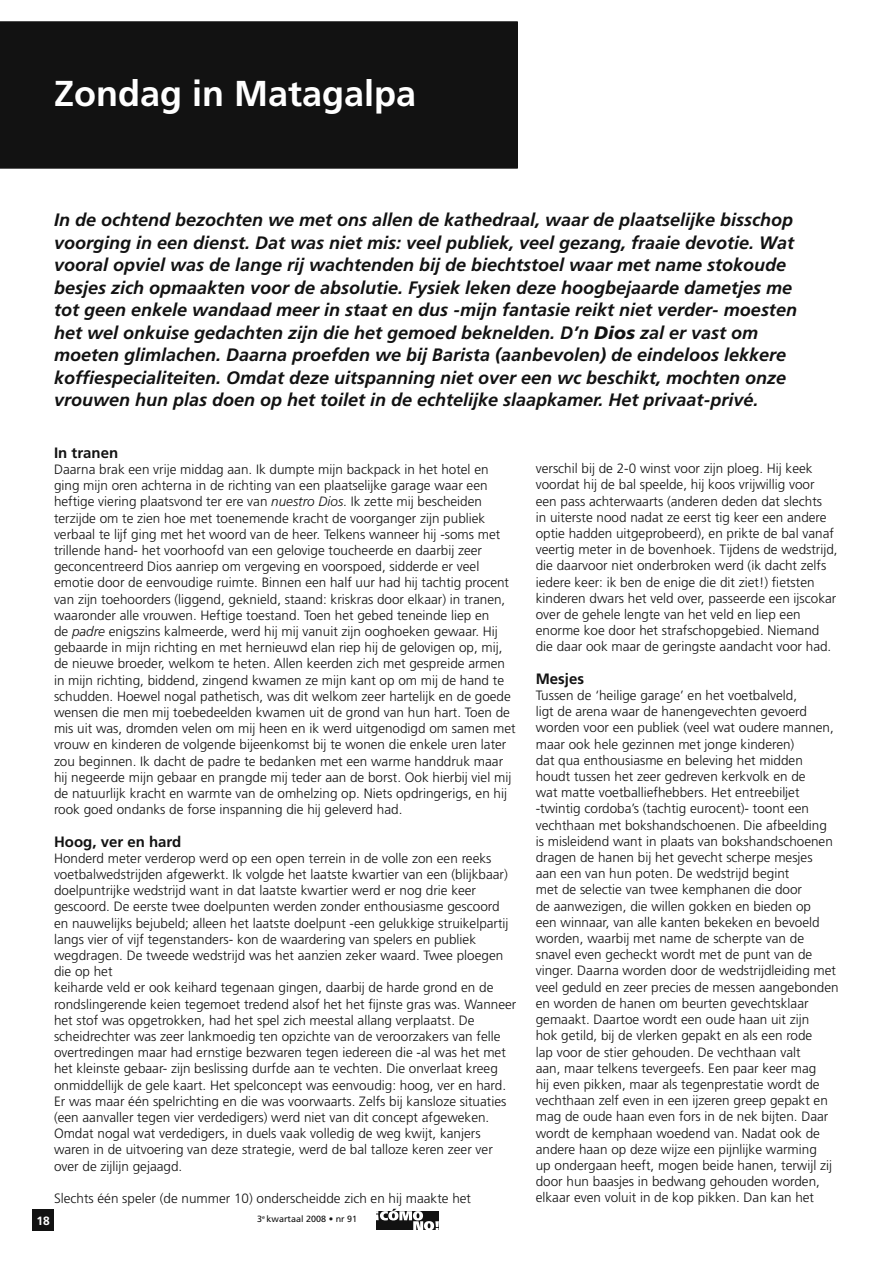
<style>
.page{position:relative;width:893px;height:1263px;background:#fff}
.page>*{position:absolute;margin:0;border:0;box-sizing:border-box;transform-origin:0 0}
.t1{font:700 36px "Frutiger";color:#fff}
.t2{font:italic 700 18px/22.5px "Frutiger";color:#121212}
.t3{font:700 15px "Frutiger";color:#121212}
.t4{font:300 13.5px/16.2px "Frutiger";color:#121212}
.t5{font:700 12px "Frutiger";color:#fff}
.t6{font:9px "Frutiger";color:#121212}
.s1{font-weight:900}
.s2{font-style:italic}
</style>
<div class="page">
<div style="left:32px;top:1209px;width:22px;height:21px;background:#121212"></div>
<svg style="left:376px;top:1209px;width:63px;height:21px"></svg>
<div style="left:0;top:21px;width:518px;height:148px;background:#121212"></div>
<h1 class="t1" style="left:54px;top:72px;width:364px">Zondag in Matagalpa</h1>
<p class="t2" style="left:54px;top:209px;width:744px">In de ochtend bezochten we met ons allen de kathedraal, waar de plaatselijke bisschop voorging in een dienst. Dat was niet mis: veel publiek, veel gezang, fraaie devotie. Wat vooral opviel was de lange rij wachtenden bij de biechtstoel waar met name stokoude besjes zich opmaakten voor de absolutie. Fysiek leken deze hoogbejaarde dametjes me tot geen enkele wandaad meer in staat en dus -mijn fantasie reikt niet verder- moesten het wel onkuise gedachten zijn die het gemoed beknelden. D’n <span class="s1">Dios</span> zal er vast om moeten glimlachen. Daarna proefden we bij Barista (aanbevolen) de eindeloos lekkere koffiespecialiteiten. Omdat deze uitspanning niet over een wc beschikt, mochten onze vrouwen hun plas doen op het toilet in de echtelijke slaapkamer. Het privaat-privé.</p>
<p class="t3" style="left:54px;top:444px;width:66px">In tranen</p>
<p class="t4" style="left:54px;top:461px;width:463px">Daarna brak een vrije middag aan. Ik dumpte mijn backpack in het hotel en ging mijn oren achterna in de richting van een plaatselijke garage waar een heftige viering plaatsvond ter ere van <span class="s2">nuestro Dios</span>. Ik zette mij bescheiden terzijde om te zien hoe met toenemende kracht de voorganger zijn publiek verbaal te lijf ging met het woord van de heer. Telkens wanneer hij -soms met trillende hand- het voorhoofd van een gelovige toucheerde en daarbij zeer geconcentreerd Dios aanriep om vergeving en voorspoed, sidderde er veel emotie door de eenvoudige ruimte. Binnen een half uur had hij tachtig procent van zijn toehoorders (liggend, geknield, staand: kriskras door elkaar) in tranen, waaronder alle vrouwen. Heftige toestand. Toen het gebed teneinde liep en<br>de <span class="s2">padre</span> enigszins kalmeerde, werd hij mij vanuit zijn ooghoeken gewaar. Hij gebaarde in mijn richting en met hernieuwd elan riep hij de gelovigen op, mij, de nieuwe broeder, welkom te heten. Allen keerden zich met gespreide armen in mijn richting, biddend, zingend kwamen ze mijn kant op om mij de hand te schudden. Hoewel nogal pathetisch, was dit welkom zeer hartelijk en de goede wensen die men mij toebedeelden kwamen uit de grond van hun hart. Toen de mis uit was, dromden velen om mij heen en ik werd uitgenodigd om samen met vrouw en kinderen de volgende bijeenkomst bij te wonen die enkele uren later zou beginnen. Ik dacht de padre te bedanken met een warme handdruk maar hij negeerde mijn gebaar en prangde mij teder aan de borst. Ook hierbij viel mij de natuurlijk kracht en warmte van de omhelzing op. Niets opdringerigs, en hij rook goed ondanks de forse inspanning die hij geleverd had.</p>
<p class="t3" style="left:54px;top:832px;width:129px">Hoog, ver en hard</p>
<p class="t4" style="left:54px;top:850px;width:464px">Honderd meter verderop werd op een open terrein in de volle zon een reeks voetbalwedstrijden afgewerkt. Ik volgde het laatste kwartier van een (blijkbaar) doelpuntrijke wedstrijd want in dat laatste kwartier werd er nog drie keer gescoord. De eerste twee doelpunten werden zonder enthousiasme gescoord en nauwelijks bejubeld; alleen het laatste doelpunt -een gelukkige struikelpartij langs vier of vijf tegenstanders- kon de waardering van spelers en publiek wegdragen. De tweede wedstrijd was het aanzien zeker waard. Twee ploegen die op het<br>keiharde veld er ook keihard tegenaan gingen, daarbij de harde grond en de rondslingerende keien tegemoet tredend alsof het het fijnste gras was. Wanneer het stof was opgetrokken, had het spel zich meestal allang verplaatst. De scheidrechter was zeer lankmoedig ten opzichte van de veroorzakers van felle overtredingen maar had ernstige bezwaren tegen iedereen die -al was het met het kleinste gebaar- zijn beslissing durfde aan te vechten. Die onverlaat kreeg onmiddellijk de gele kaart. Het spelconcept was eenvoudig: hoog, ver en hard.<br>Er was maar één spelrichting en die was voorwaarts. Zelfs bij kansloze situaties (een aanvaller tegen vier verdedigers) werd niet van dit concept afgeweken.<br>Omdat nogal wat verdedigers, in duels vaak volledig de weg kwijt, kanjers waren in de uitvoering van deze strategie, werd de bal talloze keren zeer ver over de zijlijn gejaagd.</p>
<p class="t4" style="left:54px;top:1190px;width:419px">Slechts één speler (de nummer 10) onderscheidde zich en hij maakte het</p>
<p class="t5" style="left:37px;top:1213px;width:15px">18</p>
<p class="t6" style="left:257px;top:1214px;width:101px">3<sup>e</sup> kwartaal 2008 • nr 91</p>
<p class="t4" style="left:536px;top:461px;width:303px">verschil bij de 2-0 winst voor zijn ploeg. Hij keek voordat hij de bal speelde, hij koos vrijwillig voor een pass achterwaarts (anderen deden dat slechts<br>in uiterste nood nadat ze eerst tig keer een andere optie hadden uitgeprobeerd), en prikte de bal vanaf veertig meter in de bovenhoek. Tijdens de wedstrijd, die daarvoor niet onderbroken werd (ik dacht zelfs iedere keer: ik ben de enige die dit ziet!) fietsten kinderen dwars het veld over, passeerde een ijscokar over de gehele lengte van het veld en liep een enorme koe door het strafschopgebied. Niemand die daar ook maar de geringste aandacht voor had.</p>
<p class="t3" style="left:536px;top:670px;width:50px">Mesjes</p>
<p class="t4" style="left:536px;top:687px;width:304px">Tussen de ‘heilige garage’ en het voetbalveld,<br>ligt de arena waar de hanengevechten gevoerd worden voor een publiek (veel wat oudere mannen, maar ook hele gezinnen met jonge kinderen)<br>dat qua enthousiasme en beleving het midden houdt tussen het zeer gedreven kerkvolk en de<br>wat matte voetballiefhebbers. Het entreebiljet -twintig cordoba’s (tachtig eurocent)- toont een vechthaan met bokshandschoenen. Die afbeelding<br>is misleidend want in plaats van bokshandschoenen dragen de hanen bij het gevecht scherpe mesjes<br>aan een van hun poten. De wedstrijd begint<br>met de selectie van twee kemphanen die door<br>de aanwezigen, die willen gokken en bieden op<br>een winnaar, van alle kanten bekeken en bevoeld worden, waarbij met name de scherpte van de snavel even gecheckt wordt met de punt van de vinger. Daarna worden door de wedstrijdleiding met veel geduld en zeer precies de messen aangebonden en worden de hanen om beurten gevechtsklaar gemaakt. Daartoe wordt een oude haan uit zijn<br>hok getild, bij de vlerken gepakt en als een rode<br>lap voor de stier gehouden. De vechthaan valt<br>aan, maar telkens tevergeefs. Een paar keer mag<br>hij even pikken, maar als tegenprestatie wordt de vechthaan zelf even in een ijzeren greep gepakt en mag de oude haan even fors in de nek bijten. Daar wordt de kemphaan woedend van. Nadat ook de andere haan op deze wijze een pijnlijke warming<br>up ondergaan heeft, mogen beide hanen, terwijl zij door hun baasjes in bedwang gehouden worden, elkaar even voluit in de kop pikken. Dan kan het</p>
</div>
